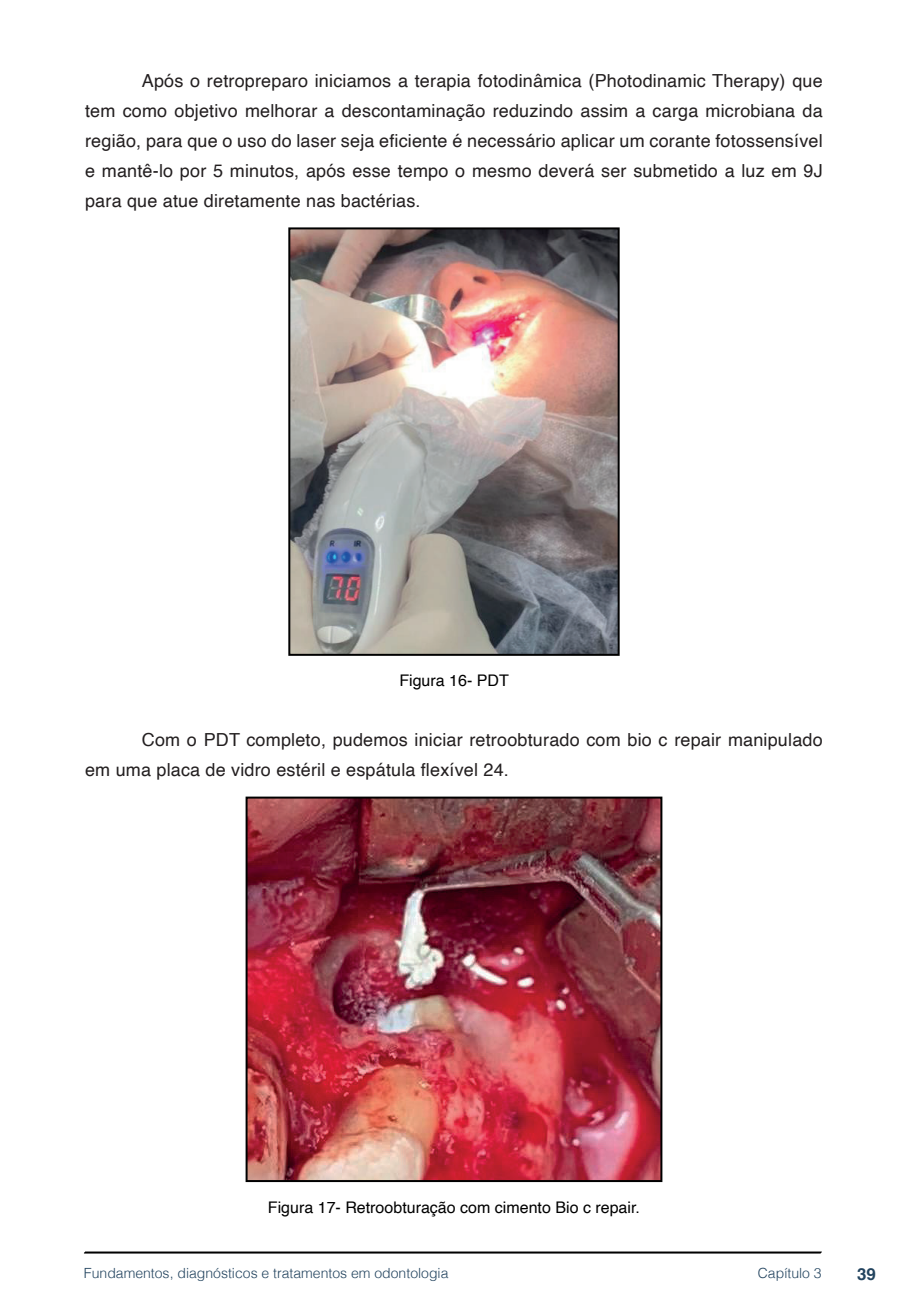
<style>
.page{position:relative;width:908px;height:1304px;background:#fff}
.page>*{position:absolute;margin:0;border:0;box-sizing:border-box;transform-origin:0 0}
.txt{font:18px/30px "Helvetica";letter-spacing:.01em;color:#231f20;text-align:justify}
.t1{font:700 16.8px "Helvetica";color:#23445f}
.imagens_graf_tab{font:16px "Helvetica";color:#000}
.t2{font:300 14px "Helvetica";color:#23445f}
</style>
<div class="page">
<svg style="left:84px;top:1251px;width:737px;height:3px;background:#515151"></svg>
<img style="left:291px;top:230px;width:325px;height:423px">
<div style="left:288px;top:227px;width:331px;height:429px;border:2px solid #000"></div>
<img style="left:248px;top:800px;width:411px;height:379px">
<div style="left:245px;top:797px;width:417px;height:385px;border:2px solid #000"></div>
<p class="txt" style="left:85px;top:66px;width:738px;text-indent:57px">Após o retropreparo iniciamos a terapia fotodinâmica (Photodinamic Therapy) que tem como objetivo melhorar a descontaminação reduzindo assim a carga microbiana da região, para que o uso do laser seja eficiente é necessário aplicar um corante fotossensível e mantê-lo por 5 minutos, após esse tempo o mesmo deverá ser submetido a luz em 9J para que atue diretamente nas bactérias.</p>
<p class="imagens_graf_tab" style="left:399px;top:668px;width:111px">Figura 16- PDT</p>
<p class="txt" style="left:85px;top:726px;width:738px;text-indent:57px">Com o PDT completo, pudemos iniciar retroobturado com bio c repair manipulado em uma placa de vidro estéril e espátula flexível 24.</p>
<p class="imagens_graf_tab" style="left:268px;top:1195px;width:373px">Figura 17- Retroobturação com cimento Bio c repair.</p>
<p class="t2" style="left:84px;top:1261px;width:366px">Fundamentos, diagnósticos e tratamentos em odontologia</p>
<p class="t2" style="left:757px;top:1261px;width:65px">Capítulo 3</p>
<p class="t1" style="left:856px;top:1264px;width:20px">39</p>
</div>
